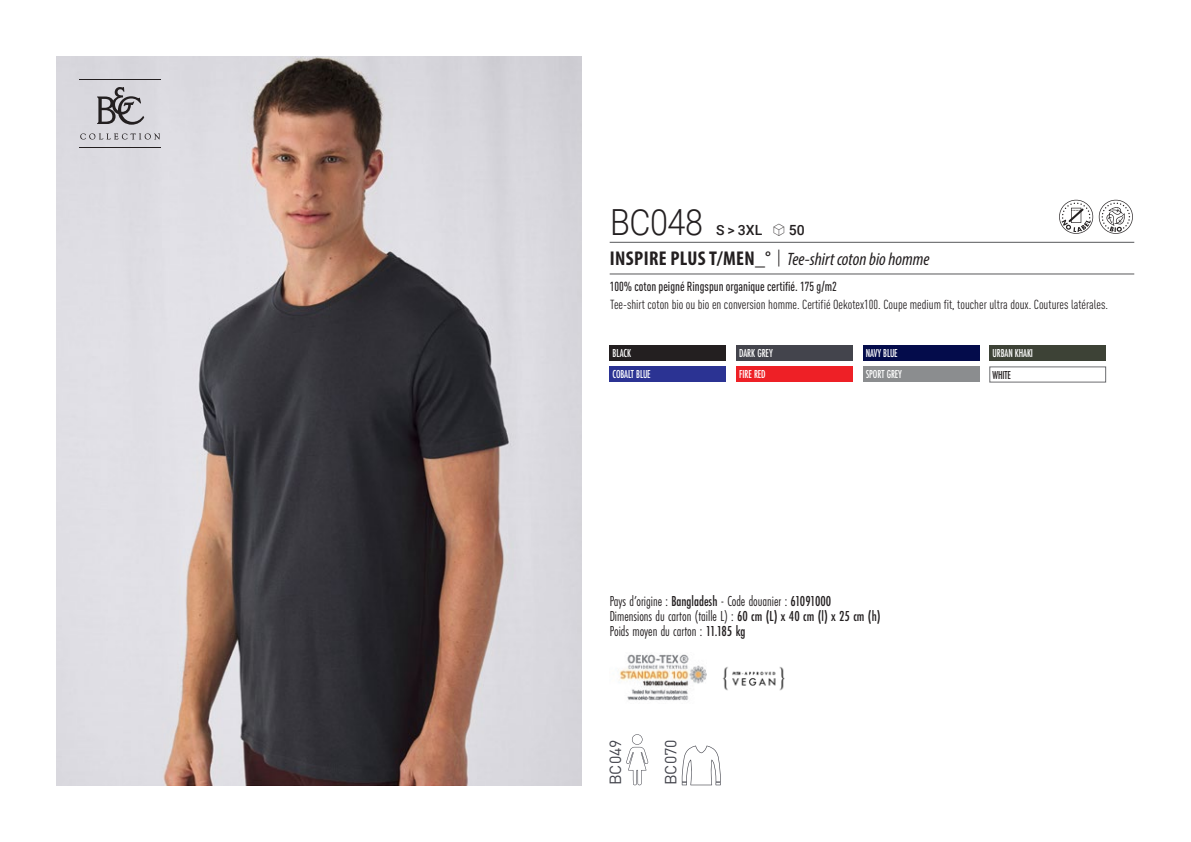
<style>
.page{position:relative;width:1191px;height:842px;background:#fff}
.page>*{position:absolute;margin:0;border:0;box-sizing:border-box;transform-origin:0 0}
.t1{font:300 36px "Roboto";letter-spacing:-.015em;color:#231f20;scale:.9 1}
.t2{font:italic 18px "Myriad Variable Concept";color:#231f20}
.t3{font:16px "DIN Pro";color:#43444c}
.t4{font:15px "Futura PT Cond";color:#231f20;scale:.95 1}
.t5{font:500 14px "Roboto";color:#231f20}
.t6{font:condensed 13px "DIN Pro";color:#231f20}
.grammage_2020{font:500 condensed 13px "DIN Pro";color:#231f20;scale:.95 1}
.Coloris_nuancier_bla{font:500 12px "Futura PT Cond";letter-spacing:-.01em;color:#fff;scale:.9 1}
.Coloris_nuancier{font:500 12px "Futura PT Cond";letter-spacing:-.01em;color:#231f20;scale:.9 1}
.s1{font-family:"Linotype Shapeshifter";font-weight:400;font-size:16px}
.s2{font-family:"Myriad Pro";font-weight:700;font-style:normal;font-stretch:condensed;font-size:20px}
.s3{font-family:"Roboto Condensed";font-weight:300;font-style:normal;font-size:20px}
.s4{font-weight:500}
</style>
<div class="page">
<img style="left:57px;top:57px;width:524px;height:728px">
<hr style="left:79px;top:79px;width:82px;height:1px;background:#231f20">
<hr style="left:79px;top:147px;width:82px;height:1px;background:#231f20">
<svg style="left:80px;top:133px;width:80px;height:7px"></svg>
<svg style="left:97px;top:87px;width:47px;height:38px;background:#9f9da1"></svg>
<div style="left:609px;top:345px;width:117px;height:16px;background:#231f20"></div>
<div style="left:609px;top:367px;width:117px;height:15px;background:#2b3393"></div>
<div style="left:736px;top:345px;width:116px;height:16px;background:#43444c"></div>
<div style="left:736px;top:367px;width:116px;height:15px;background:#ee2026"></div>
<div style="left:863px;top:345px;width:116px;height:16px;background:#040c4b"></div>
<div style="left:863px;top:367px;width:116px;height:15px;background:#8b8d8f"></div>
<div style="left:989px;top:345px;width:116px;height:16px;background:#3d4236"></div>
<svg style="left:626px;top:734px;width:22px;height:51px"></svg>
<svg style="left:682px;top:745px;width:38px;height:40px"></svg>
<svg style="left:1059px;top:200px;width:73px;height:34px"></svg>
<img style="left:619px;top:654px;width:87px;height:47px">
<img style="left:722px;top:667px;width:63px;height:24px">
<hr style="left:609px;top:242px;width:525px;height:1px;background:#57585a">
<hr style="left:609px;top:274px;width:525px;height:1px;background:#57585a">
<p class="t1" style="left:610px;top:197px;width:105px">BC048</p>
<p class="t5" style="left:716px;top:220px;width:90px">S &gt; 3XL <span class="s1">S</span> 50</p>
<p class="t2" style="left:610px;top:249px;width:321px"><span class="s2">INSPIRE PLUS T/MEN_°</span> <span class="s3">|</span> Tee-shirt coton bio homme</p>
<p class="grammage_2020" style="left:609px;top:277px;width:241px">100% coton peigné Ringspun organique certifié. 175 g/m2</p>
<p class="t6" style="left:610px;top:295px;width:499px">Tee-shirt coton bio ou bio en conversion homme. Certifié Oekotex100. Coupe medium fit, toucher ultra doux. Coutures latérales.</p>
<p class="Coloris_nuancier_bla" style="left:612px;top:346px;width:22px">BLACK</p>
<p class="Coloris_nuancier_bla" style="left:612px;top:367px;width:44px">COBALT BLUE</p>
<p class="Coloris_nuancier_bla" style="left:739px;top:346px;width:39px">DARK GREY</p>
<p class="Coloris_nuancier_bla" style="left:739px;top:367px;width:31px">FIRE RED</p>
<p class="Coloris_nuancier_bla" style="left:866px;top:346px;width:37px">NAVY BLUE</p>
<p class="Coloris_nuancier_bla" style="left:866px;top:367px;width:42px">SPORT GREY</p>
<p class="t4" style="left:609px;top:592px;width:235px">Pays d’origine : <span class="s4">Bangladesh</span> - Code douanier : <span class="s4">61091000</span></p>
<p class="t4" style="left:609px;top:607px;width:287px">Dimensions du carton (taille L) : <span class="s4">60 cm (L) x 40 cm (l) x 25 cm (h)</span></p>
<p class="t4" style="left:609px;top:622px;width:144px">Poids moyen du carton : <span class="s4">11.185 kg</span></p>
<p class="t3" style="left:602px;top:785px;width:47px;rotate:-90deg">BC049</p>
<p class="t3" style="left:658px;top:785px;width:47px;rotate:-90deg">BC070</p>
<p class="Coloris_nuancier_bla" style="left:992px;top:346px;width:47px">URBAN KHAKI</p>
<p class="Coloris_nuancier" style="left:992px;top:367px;width:22px">WHITE</p>
</div>
